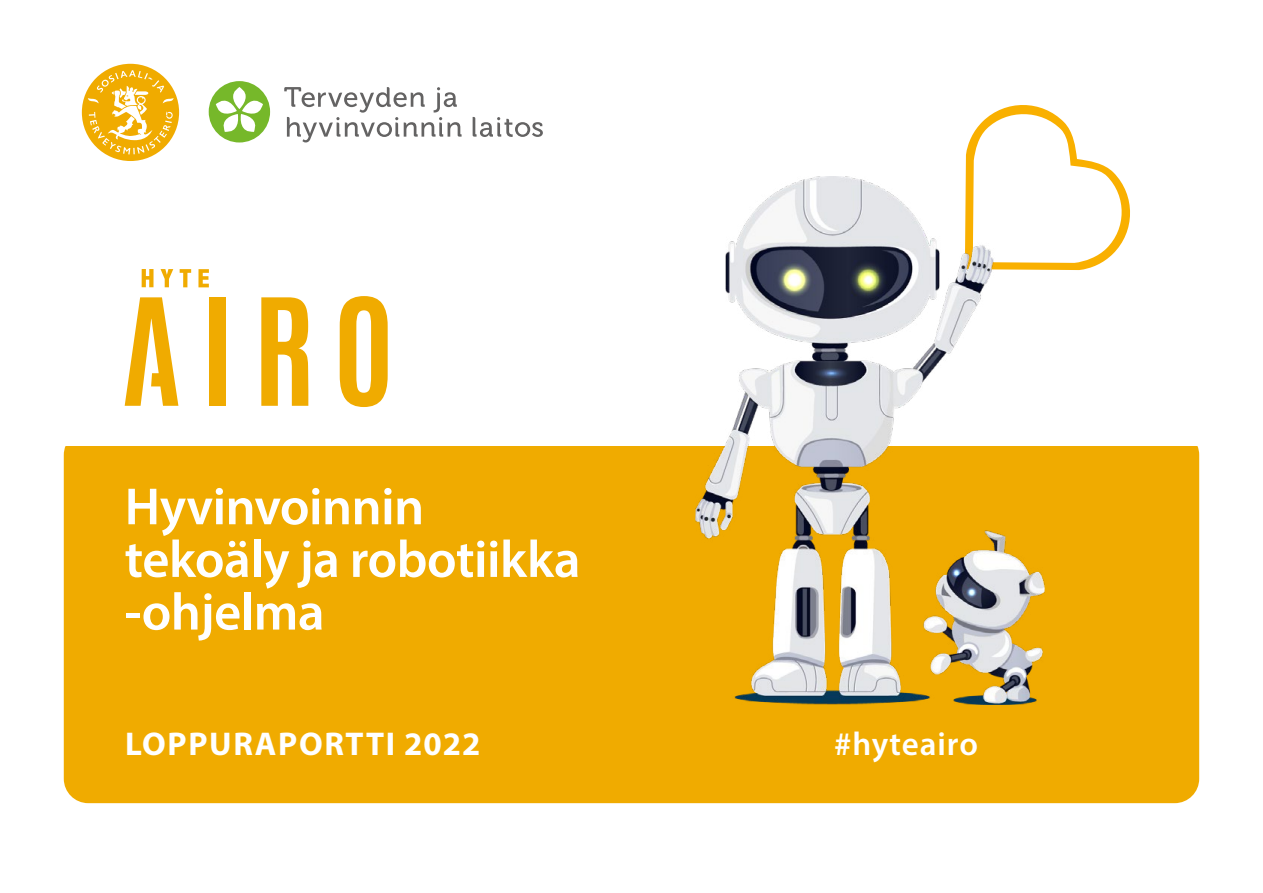
<style>
.page{position:relative;width:1263px;height:893px;background:#fff}
.page>*{position:absolute;margin:0;border:0;box-sizing:border-box;transform-origin:0 0}
.t1{font:600 52.65px/52.7px "Myriad Pro";letter-spacing:-.01em;color:#fff}
.t2{font:700 33px "Myriad Pro";letter-spacing:.05em;color:#fff}
.t3{font:600 33px "Myriad Pro";letter-spacing:.03em;color:#fff}
</style>
<div class="page">
<div style="left:64px;top:431px;width:1135px;height:372px;background:#f0ab00;border-radius:24px"></div>
<div style="left:0;top:304px;width:1263px;height:142px;background:#fff"></div>
<div style="left:82px;top:64px;width:97px;height:97px;background:#f0ab00;border-radius:50%"></div>
<svg style="left:88px;top:70px;width:86px;height:84px"></svg>
<svg style="left:125px;top:297px;width:53px;height:109px"></svg>
<div style="left:209px;top:297px;width:17px;height:109px;background:#f0ab00"></div>
<svg style="left:261px;top:297px;width:47px;height:109px"></svg>
<svg style="left:340px;top:296px;width:48px;height:111px"></svg>
<svg style="left:142px;top:269px;width:12px;height:18px"></svg>
<svg style="left:161px;top:269px;width:12px;height:18px"></svg>
<svg style="left:180px;top:269px;width:11px;height:18px"></svg>
<svg style="left:198px;top:269px;width:11px;height:18px"></svg>
<svg style="left:965px;top:105px;width:165px;height:165px"></svg>
<img style="left:695px;top:177px;width:350px;height:528px">
<div style="left:209px;top:81px;width:61px;height:61px;background:#76b82a;border-radius:50%"></div>
<svg style="left:216px;top:87px;width:47px;height:45px"></svg>
<svg style="left:284px;top:87px;width:259px;height:55px"></svg>
<p class="t1" style="left:125px;top:479px;width:457px">Hyvinvoinnin tekoäly ja robotiikka -ohjelma</p>
<p class="t2" style="left:125px;top:722px;width:357px">LOPPURAPORTTI 2022</p>
<p class="t3" style="left:834px;top:723px;width:145px">#hyteairo</p>
</div>
